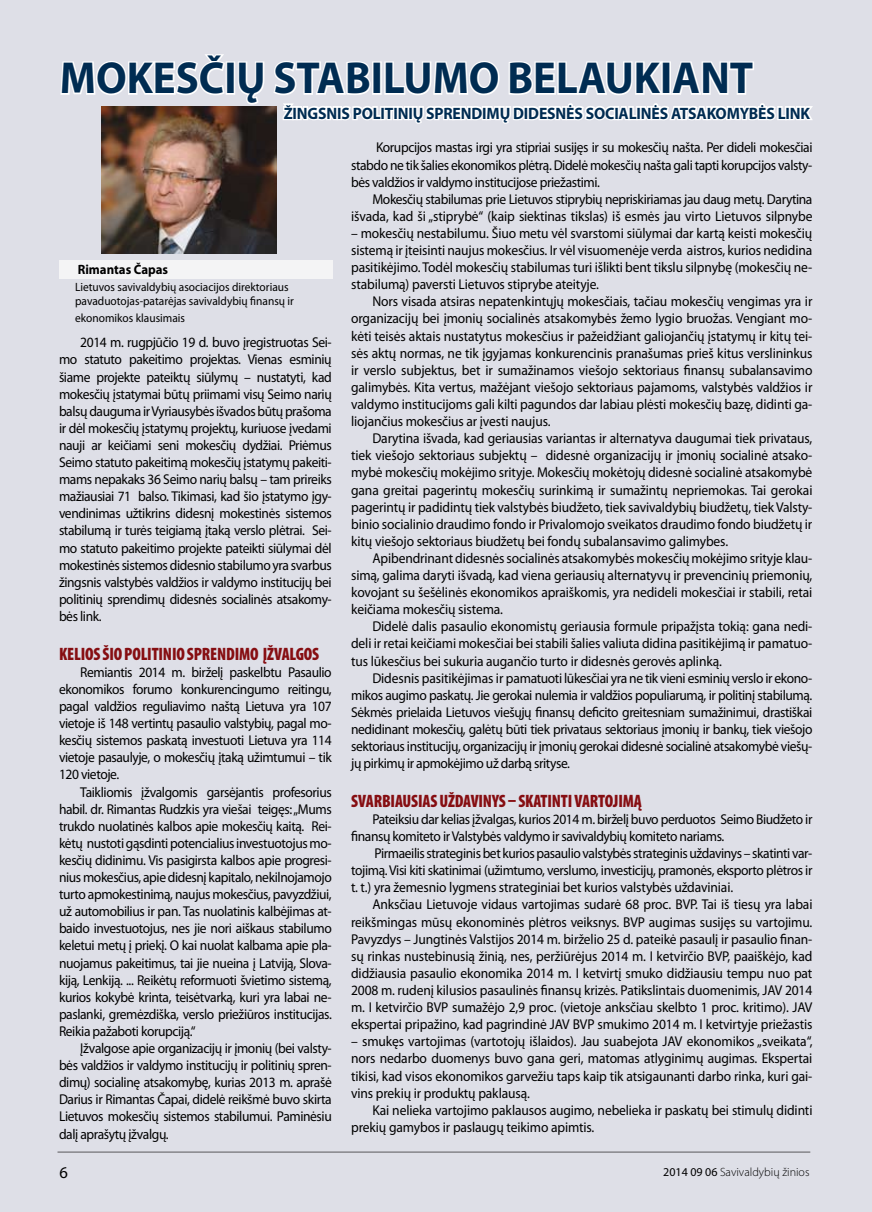
<style>
.page{position:relative;width:872px;height:1212px;background:#dedfe7}
.page>*{position:absolute;margin:0;border:0;box-sizing:border-box;transform-origin:0 0}
.t1{font:700 45px "Myriad Pro";color:#002c52;scale:.95 1}
.t2{font:900 condensed 18px "Myriad Pro";letter-spacing:-.01em;color:#860e12;scale:.95 1}
.t3{font:700 16.5px "Myriad Pro";letter-spacing:-.01em;color:#002c52;scale:.95 1}
.t4{font:14.25px/17.1px "Myriad Pro";letter-spacing:-.015em;color:#000;text-align:justify;scale:.95 1}
.t5{font:700 13.5px "Myriad Pro";color:#000;scale:.95 1}
.t6{font:12px/14.4px "Myriad Pro";color:#000;scale:.95 1}
.t7{font:300 12px "Myriad Pro";color:#000}
.s1{font-weight:400}
</style>
<div class="page">
<hr style="left:57px;top:1152px;width:753px;height:1px;background:#58585a">
<svg style="left:60px;top:54px;width:166px;height:41px"></svg>
<div style="left:226px;top:61px;width:9px;height:34px;border:3px solid #fff"></div>
<div style="left:60px;top:260px;width:273px;height:19px;background:#f4f4f5"></div>
<img style="left:101px;top:107px;width:176px;height:147px">
<svg style="left:236px;top:61px;width:577px;height:88px"></svg>
<h1 class="t1" style="left:60px;top:49px;width:701px">MOKESČI Ų STABILU MO BELAUKIANT</h1>
<p class="t3" style="left:284px;top:102px;width:10px">ŽING</p>
<p class="t3" style="left:318px;top:102px;width:46px">SNIS POLITINI</p>
<p class="t3" style="left:413px;top:102px;width:33px">Ų SPRENDI</p>
<p class="t3" style="left:486px;top:102px;width:38px">MŲ DIDE</p>
<p class="t3" style="left:547px;top:102px;width:278px">SNĖS SOCIALIN ĖS ATSAKOMYBĖS LIN K</p>
<p class="t5" style="left:78px;top:260px;width:97px">Rimantas Čapas</p>
<p class="t6" style="left:75px;top:280px;width:232px">Lietuvos savivaldybių asociacijos direktoriaus pavaduotojas-patarėjas savivaldybių finansų ir</p>
<p class="t6" style="left:75px;top:310px;width:117px">ekonomikos klausimais</p>
<p class="t4" style="left:59px;top:334px;width:289px;text-indent:21px">2014 m. rugpjūčio 19 d. buvo įregistruotas Sei&shy;mo statuto pakeitimo projektas. Vienas esminių šiame projekte pateiktų siūlymų – nustatyti, kad mokesčių įstatymai būtų priimami visų Seimo narių balsų dauguma ir Vyriausybės išvados būtų prašoma ir dėl mokesčių įstatymų projektų, kuriuose įvedami nauji ar keičiami seni mokesčių dydžiai. Priėmus Seimo statuto pakeitimą mokesčių įstatymų pakeiti&shy;mams nepakaks 36 Seimo narių balsų – tam prireiks mažiausiai 71 balso. Tikimasi, kad šio įstatymo įgy&shy;vendinimas užtikrins didesnį mokestinės sistemos stabilumą ir turės teigiamą įtaką verslo plėtrai. Sei&shy;mo statuto pakeitimo projekte pateikti siūlymai dėl mokestinės sistemos didesnio stabilumo yra svarbus žingsnis valstybės valdžios ir valdymo institucijų bei politinių sprendimų didesnės socialinės atsakomy&shy;bės link.</p>
<p class="t2" style="left:59px;top:642px;width:275px">KELIOS ŠIO POLITINIO SPRENDIMO ĮŽVALGOS</p>
<p class="t4" style="left:59px;top:663px;width:289px;text-indent:21px">Remiantis 2014 m. birželį paskelbtu Pasaulio ekonomikos forumo konkurencingumo reitingu, pagal valdžios reguliavimo naštą Lietuva yra 107 vietoje iš 148 vertintų pasaulio valstybių, pagal mo&shy;kesčių sistemos paskatą investuoti Lietuva yra 114 vietoje pasaulyje, o mokesčių įtaką užimtumui – tik 120 vietoje.</p>
<p class="t4" style="left:59px;top:783px;width:289px;text-indent:21px">Taikliomis įžvalgomis garsėjantis profesorius habil. dr. Rimantas Rudzkis yra viešai teigęs: „Mums trukdo nuolatinės kalbos apie mokesčių kaitą. Rei&shy;kėtų nustoti gąsdinti potencialius investuotojus mo&shy;kesčių didinimu. Vis pasigirsta kalbos apie progresi&shy;nius mokesčius, apie didesnį kapitalo, nekilnojamojo turto apmokestinimą, naujus mokesčius, pavyzdžiui, už automobilius ir pan. Tas nuolatinis kalbėjimas at&shy;baido investuotojus, nes jie nori aiškaus stabilumo keletui metų į priekį. O kai nuolat kalbama apie pla&shy;nuojamus pakeitimus, tai jie nueina į Latviją, Slova&shy;kiją, Lenkiją. ... Reikėtų reformuoti švietimo sistemą, kurios kokybė krinta, teisėtvarką, kuri yra labai ne&shy;paslanki, gremėzdiška, verslo priežiūros institucijas.<br>Reikia pažaboti korupciją.“</p>
<p class="t4" style="left:59px;top:1039px;width:289px;text-indent:21px">Įžvalgose apie organizacijų ir įmonių (bei valsty&shy;bės valdžios ir valdymo institucijų ir politinių spren&shy;dimų) socialinę atsakomybę, kurias 2013 m. aprašė Darius ir Rimantas Čapai, didelė reikšmė buvo skirta Lietuvos mokesčių sistemos stabilumui. Paminėsiu dalį aprašytų įžvalgų.</p>
<p class="t4" style="left:351px;top:139px;width:487px;text-indent:25px">Korupcijos mastas irgi yra stipriai susijęs ir su mokesčių našta. Per dideli mokesčiai stabdo ne tik šalies ekonomikos plėtrą. Didelė mokesčių našta gali tapti korupcijos valsty&shy;bės valdžios ir valdymo institucijose priežastimi.</p>
<p class="t4" style="left:351px;top:190px;width:487px;text-align:right">Mokesčių stabilumas prie Lietuvos stiprybių nepriskiriamas jau daug metų. Darytina išvada, kad ši „stiprybė“ (kaip siektinas tikslas) iš esmės jau virto Lietuvos silpnybe</p>
<p class="t4" style="left:351px;top:224px;width:487px">– mokesčių nestabilumu. Šiuo metu vėl svarstomi siūlymai dar kartą keisti mokesčių sistemą ir įteisinti naujus mokesčius. Ir vėl visuomenėje verda aistros, kurios nedidina pasitikėjimo. Todėl mokesčių stabilumas turi išlikti bent tikslu silpnybę (mokesčių ne&shy;stabilumą) paversti Lietuvos stiprybe ateityje.</p>
<p class="t4" style="left:351px;top:293px;width:487px;text-indent:21px">Nors visada atsiras nepatenkintųjų mokesčiais, tačiau mokesčių vengimas yra ir organizacijų bei įmonių socialinės atsakomybės žemo lygio bruožas. Vengiant mo&shy;kėti teisės aktais nustatytus mokesčius ir pažeidžiant galiojančių įstatymų ir kitų tei&shy;sės aktų normas, ne tik įgyjamas konkurencinis pranašumas prieš kitus verslininkus ir verslo subjektus, bet ir sumažinamos viešojo sektoriaus finansų subalansavimo galimybės. Kita vertus, mažėjant viešojo sektoriaus pajamoms, valstybės valdžios ir valdymo institucijoms gali kilti pagundos dar labiau plėsti mokesčių bazę, didinti ga&shy;liojančius mokesčius ar įvesti naujus.</p>
<p class="t4" style="left:351px;top:430px;width:487px;text-indent:21px">Darytina išvada, kad geriausias variantas ir alternatyva daugumai tiek privataus, tiek viešojo sektoriaus subjektų – didesnė organizacijų ir įmonių socialinė atsako&shy;mybė mokesčių mokėjimo srityje. Mokesčių mokėtojų didesnė socialinė atsakomybė gana greitai pagerintų mokesčių surinkimą ir sumažintų nepriemokas. Tai gerokai pagerintų ir padidintų tiek valstybės biudžeto, tiek savivaldybių biudžetų, tiek Valsty&shy;binio socialinio draudimo fondo ir Privalomojo sveikatos draudimo fondo biudžetų ir kitų viešojo sektoriaus biudžetų bei fondų subalansavimo galimybes.</p>
<p class="t4" style="left:351px;top:549px;width:487px;text-indent:21px">Apibendrinant didesnės socialinės atsakomybės mokesčių mokėjimo srityje klau&shy;simą, galima daryti išvadą, kad viena geriausių alternatyvų ir prevencinių priemonių, kovojant su šešėlinės ekonomikos apraiškomis, yra nedideli mokesčiai ir stabili, retai keičiama mokesčių sistema.</p>
<p class="t4" style="left:351px;top:618px;width:487px;text-indent:21px">Didelė dalis pasaulio ekonomistų geriausia formule pripažįsta tokią: gana nedi&shy;deli ir retai keičiami mokesčiai bei stabili šalies valiuta didina pasitikėjimą ir pamatuo&shy;tus lūkesčius bei sukuria augančio turto ir didesnės gerovės aplinką.</p>
<p class="t4" style="left:351px;top:669px;width:487px;text-indent:21px">Didesnis pasitikėjimas ir pamatuoti lūkesčiai yra ne tik vieni esminių verslo ir ekono&shy;mikos augimo paskatų. Jie gerokai nulemia ir valdžios populiarumą, ir politinį stabilumą.<br>Sėkmės prielaida Lietuvos viešųjų finansų deficito greitesniam sumažinimui, drastiškai nedidinant mokesčių, galėtų būti tiek privataus sektoriaus įmonių ir bankų, tiek viešojo sektoriaus institucijų, organizacijų ir įmonių gerokai didesnė socialinė atsakomybė viešų&shy;jų pirkimų ir apmokėjimo už darbą srityse.</p>
<p class="t2" style="left:351px;top:789px;width:307px">SVARBIAUSIAS UŽDAVINYS – SKATINTI VARTOJIMĄ</p>
<p class="t4" style="left:351px;top:810px;width:487px;text-indent:21px">Pateiksiu dar kelias įžvalgas, kurios 2014 m. birželį buvo perduotos Seimo Biudžeto ir finansų komiteto ir Valstybės valdymo ir savivaldybių komiteto nariams.</p>
<p class="t4" style="left:351px;top:844px;width:487px;text-indent:23px">Pirmaeilis strateginis bet kurios pasaulio valstybės strateginis uždavinys – skatinti var&shy;tojimą. Visi kiti skatinimai (užimtumo, verslumo, investicijų, pramonės, eksporto plėtros ir t. t.) yra žemesnio lygmens strateginiai bet kurios valstybės uždaviniai.</p>
<p class="t4" style="left:351px;top:896px;width:487px;text-indent:21px">Anksčiau Lietuvoje vidaus vartojimas sudarė 68 proc. BVP. Tai iš tiesų yra labai reikšmingas mūsų ekonominės plėtros veiksnys. BVP augimas susijęs su vartojimu.<br>Pavyzdys – Jungtinės Valstijos 2014 m. birželio 25 d. pateikė pasaulį ir pasaulio finan&shy;sų rinkas nustebinusią žinią, nes, peržiūrėjus 2014 m. I ketvirčio BVP, paaiškėjo, kad didžiausia pasaulio ekonomika 2014 m. I ketvirtį smuko didžiausiu tempu nuo pat 2008 m. rudenį kilusios pasaulinės finansų krizės. Patikslintais duomenimis, JAV 2014 m. I ketvirčio BVP sumažėjo 2,9 proc. (vietoje anksčiau skelbto 1 proc. kritimo). JAV ekspertai pripažino, kad pagrindinė JAV BVP smukimo 2014 m. I ketvirtyje priežastis</p>
<p class="t4" style="left:351px;top:1033px;width:487px">– smukęs vartojimas (vartotojų išlaidos). Jau suabejota JAV ekonomikos „sveikata“, nors nedarbo duomenys buvo gana geri, matomas atlyginimų augimas. Ekspertai tikisi, kad visos ekonomikos garvežiu taps kaip tik atsigaunanti darbo rinka, kuri gai&shy;vins prekių ir produktų paklausą.</p>
<p class="t4" style="left:351px;top:1101px;width:487px;text-indent:21px">Kai nelieka vartojimo paklausos augimo, nebelieka ir paskatų bei stimulų didinti prekių gamybos ir paslaugų teikimo apimtis.</p>
<p class="t7" style="left:663px;top:1165px;width:148px"><span class="s1">2014 09 06</span> Savivaldybių žinios</p>
</div>
